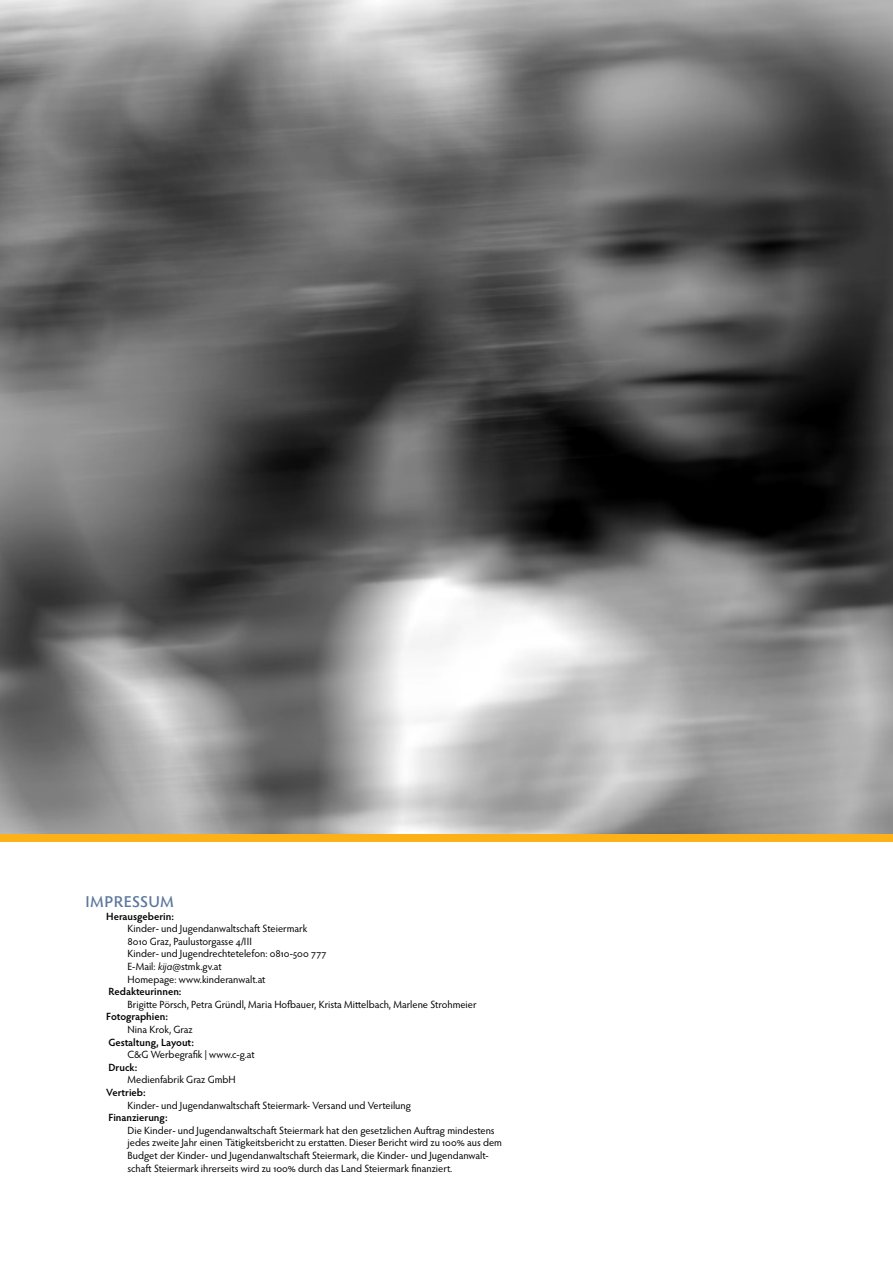
<style>
.page{position:relative;width:893px;height:1263px;background:#fff}
.page>*{position:absolute;margin:0;border:0;box-sizing:border-box;transform-origin:0 0}
.t1{font:21px "Hypatia Sans Pro";letter-spacing:-.01em;color:#5c779d}
.t2{font:10.5px/12.6px "Hypatia Sans Pro";color:#000}
.t3{font:600 10.5px "Hypatia Sans Pro";letter-spacing:-.005em;color:#000}
.s1{font-style:italic}
</style>
<div class="page">
<img style="left:0;top:0;width:893px;height:835px">
<div style="left:0;top:835px;width:893px;height:7px;background:#fcb117"></div>
<h1 class="t1" style="left:85px;top:886px;width:91px">Impressum</h1>
<p class="t3" style="left:106px;top:909px;width:69px">Herausgeberin:</p>
<p class="t2" style="left:128px;top:922px;width:200px">Kinder- und Jugendanwaltschaft Steiermark 8010 Graz, Paulustorgasse 4/III<br>Kinder- und Jugendrechtetelefon: 0810-500 777<br>E-Mail: <span class="s1">kija</span>@stmk.gv.at<br>Homepage: www.kinderanwalt.at</p>
<p class="t3" style="left:109px;top:984px;width:75px">Redakteurinnen:</p>
<p class="t2" style="left:128px;top:997px;width:351px">Brigitte Pörsch, Petra Gründl, Maria Hofbauer, Krista Mittelbach, Marlene Strohmeier</p>
<p class="t3" style="left:106px;top:1009px;width:63px">Fotographien:</p>
<p class="t2" style="left:128px;top:1023px;width:67px">Nina Krok, Graz</p>
<p class="t3" style="left:109px;top:1035px;width:87px">Gestaltung, Layout:</p>
<p class="t2" style="left:128px;top:1048px;width:129px">C&amp;G Werbegrafik | www.c-g.at</p>
<p class="t3" style="left:109px;top:1060px;width:30px">Druck:</p>
<p class="t2" style="left:128px;top:1073px;width:110px">Medienfabrik Graz GmbH</p>
<p class="t3" style="left:106px;top:1085px;width:41px">Vertrieb:</p>
<p class="t2" style="left:128px;top:1098px;width:285px">Kinder- und Jugendanwaltschaft Steiermark- Versand und Verteilung</p>
<p class="t3" style="left:109px;top:1110px;width:61px">Finanzierung:</p>
<p class="t2" style="left:128px;top:1123px;width:376px">Die Kinder- und Jugendanwaltschaft Steiermark hat den gesetzlichen Auftrag mindestens jedes zweite Jahr einen Tätigkeitsbericht zu erstatten. Dieser Bericht wird zu 100% aus dem Budget der Kinder- und Jugendanwaltschaft Steiermark, die Kinder- und Jugendanwalt&shy;schaft Steiermark ihrerseits wird zu 100% durch das Land Steiermark finanziert.</p>
</div>
